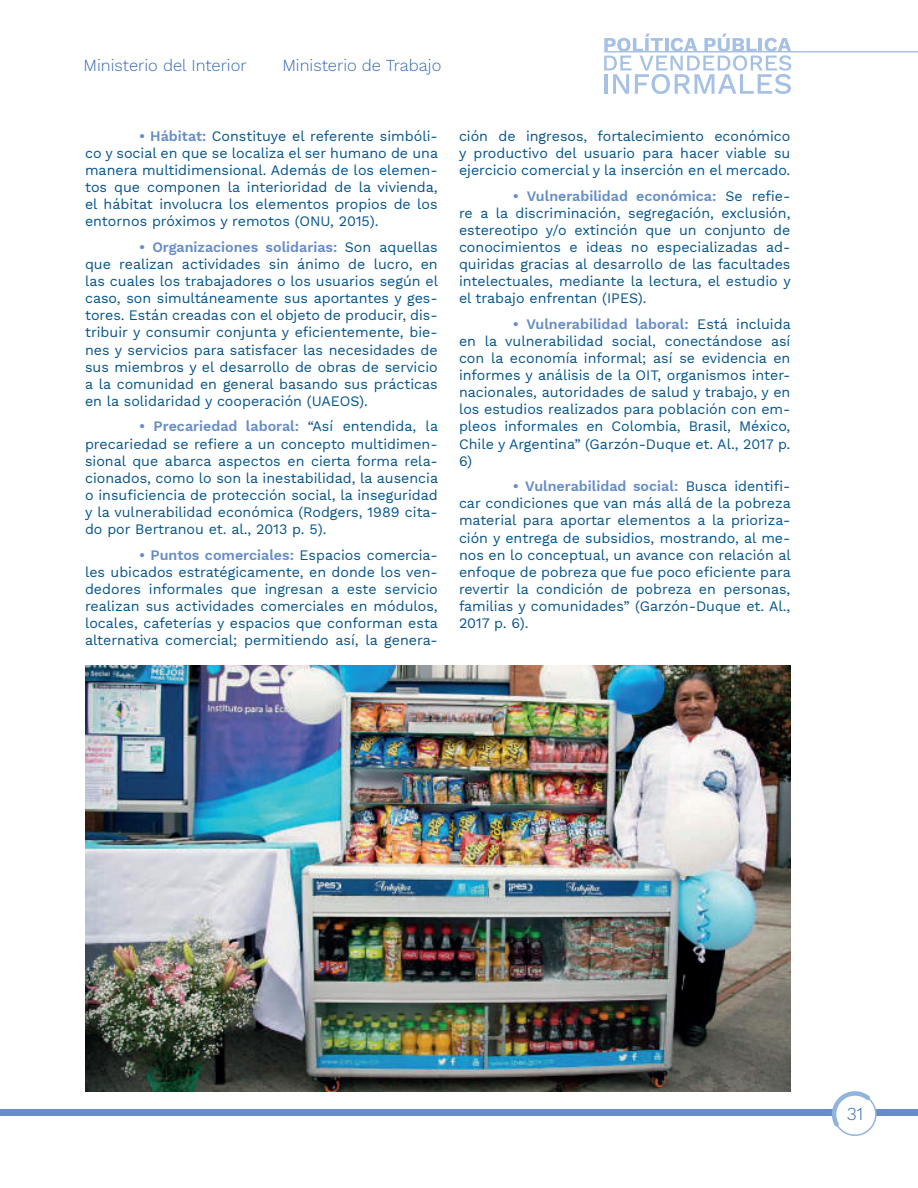
<style>
.page{position:relative;width:918px;height:1188px;background:#fff}
.page>*{position:absolute;margin:0;border:0;box-sizing:border-box;transform-origin:0 0}
.t1{font:300 18px "Work Sans";color:#3169b3}
.t2{font:300 16.5px "Work Sans";color:#3169b3}
.t3{font:14.25px/17.1px "Work Sans";color:#03538b;text-align:justify}
.s1{font-weight:600;color:#678dc8}
</style>
<div class="page">
<div style="left:0;top:1110px;width:918px;height:6px;background:#678dc8"></div>
<hr style="left:604px;top:51px;width:314px;height:1px;background:#a6c1e4">
<svg style="left:604px;top:34px;width:187px;height:60px"></svg>
<div style="left:833px;top:1093px;width:44px;height:43px;border:2px solid #91b4de;border-radius:50%"></div>
<svg style="left:830px;top:1091px;width:44px;height:40px"></svg>
<img style="left:85px;top:666px;width:705px;height:425px">
<p class="t2" style="left:84px;top:53px;width:165px">Ministerio del Interior</p>
<p class="t2" style="left:282px;top:53px;width:160px">Ministerio de Trabajo</p>
<p class="t3" style="left:85px;top:127px;width:355px;text-indent:54px"><span class="s1">• Hábitat:</span> Constituye el referente simbóli&shy;co y social en que se localiza el ser humano de una manera multidimensional. Además de los elemen&shy;tos que componen la interioridad de la vivienda, el hábitat involucra los elementos propios de los entornos próximos y remotos (ONU, 2015).</p>
<p class="t3" style="left:85px;top:238px;width:355px;text-indent:54px"><span class="s1">• Organizaciones solidarias:</span> Son aquellas que realizan actividades sin ánimo de lucro, en las cuales los trabajadores o los usuarios según el caso, son simultáneamente sus aportantes y ges&shy;tores. Están creadas con el objeto de producir, dis&shy;tribuir y consumir conjunta y eficientemente, bie&shy;nes y servicios para satisfacer las necesidades de sus miembros y el desarrollo de obras de servicio a la comunidad en general basando sus prácticas en la solidaridad y cooperación (UAEOS).</p>
<p class="t3" style="left:85px;top:417px;width:355px;text-indent:54px"><span class="s1">• Precariedad laboral:</span> “Así entendida, la precariedad se refiere a un concepto multidimen&shy;sional que abarca aspectos en cierta forma rela&shy;cionados, como lo son la inestabilidad, la ausencia o insuficiencia de protección social, la inseguridad y la vulnerabilidad económica (Rodgers, 1989 cita&shy;do por Bertranou et. al., 2013 p. 5).</p>
<p class="t3" style="left:85px;top:546px;width:355px;text-indent:54px"><span class="s1">• Puntos comerciales:</span> Espacios comercia&shy;les ubicados estratégicamente, en donde los ven&shy;dedores informales que ingresan a este servicio realizan sus actividades comerciales en módulos, locales, cafeterías y espacios que conforman esta alternativa comercial; permitiendo así, la genera-</p>
<p class="t3" style="left:459px;top:127px;width:333px">ción de ingresos, fortalecimiento económico y productivo del usuario para hacer viable su ejercicio comercial y la inserción en el mercado.</p>
<p class="t3" style="left:459px;top:187px;width:333px;text-indent:54px"><span class="s1">• Vulnerabilidad económica:</span> Se refie&shy;re a la discriminación, segregación, exclusión, estereotipo y/o extinción que un conjunto de conocimientos e ideas no especializadas ad&shy;quiridas gracias al desarrollo de las facultades intelectuales, mediante la lectura, el estudio y el trabajo enfrentan (IPES).</p>
<p class="t3" style="left:459px;top:315px;width:333px;text-indent:54px"><span class="s1">• Vulnerabilidad laboral:</span> Está incluida en la vulnerabilidad social, conectándose así con la economía informal; así se evidencia en informes y análisis de la OIT, organismos inter&shy;nacionales, autoridades de salud y trabajo, y en los estudios realizados para población con em&shy;pleos informales en Colombia, Brasil, México, Chile y Argentina” (Garzón-Duque et. Al., 2017 p.<br>6)</p>
<p class="t3" style="left:459px;top:477px;width:333px;text-indent:54px"><span class="s1">• Vulnerabilidad social:</span> Busca identifi&shy;car condiciones que van más allá de la pobreza material para aportar elementos a la prioriza&shy;ción y entrega de subsidios, mostrando, al me&shy;nos en lo conceptual, un avance con relación al enfoque de pobreza que fue poco eficiente para revertir la condición de pobreza en personas, familias y comunidades” (Garzón-Duque et. Al., 2017 p. 6).</p>
<p class="t1" style="left:847px;top:1100px;width:18px">31</p>
</div>
